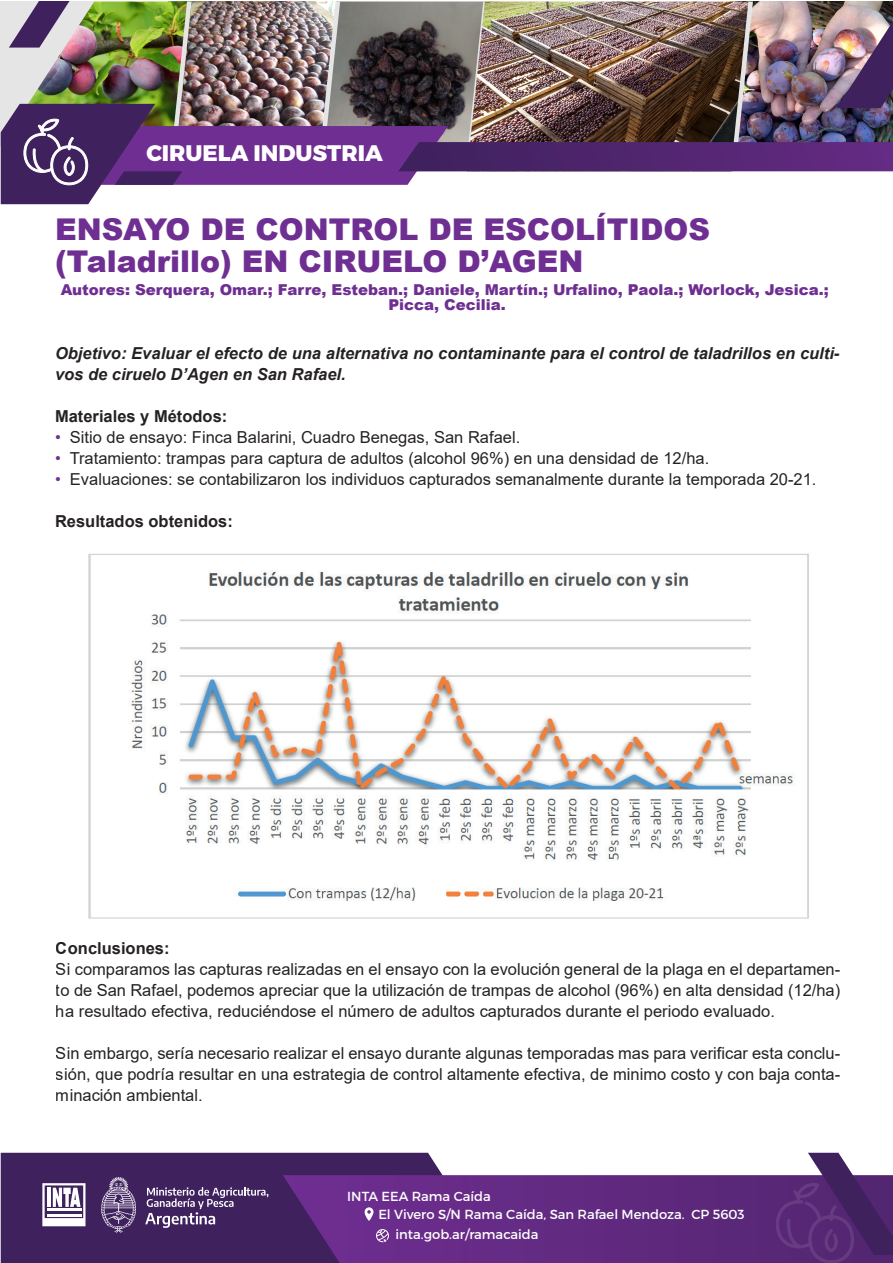
<style>
.page{position:relative;width:893px;height:1263px;background:#fff}
.page>*{position:absolute;margin:0;border:0;box-sizing:border-box;transform-origin:0 0}
.t1{font:900 30px/31.5px "Arial";color:#6f2f92}
.t2{font:800 22.5px "Montserrat";color:#fff}
.t3{font:16.5px/21px "Arial";color:#231f20;text-align:justify}
.t4{font:italic 700 16.5px/21px "Arial";color:#231f20}
.t5{font:700 16.5px "Arial";color:#231f20}
.t6{font:900 15px/15px "Arial";color:#6f2f92;text-align:center}
.t7{font:13.05px "Montserrat";color:#fff}
.s1{color:#6f2f92}
</style>
<div class="page">
<div style="left:1px;top:1153px;width:442px;height:110px;background:#3f215e"></div>
<svg style="left:283px;top:1175px;width:493px;height:88px;background:#612a81"></svg>
<svg style="left:42px;top:1183px;width:43px;height:43px"></svg>
<svg style="left:145px;top:1187px;width:123px;height:41px;background:#634a7c"></svg>
<svg style="left:101px;top:1177px;width:35px;height:55px;background:#6f5986"></svg>
<svg style="left:376px;top:1229px;width:13px;height:13px"></svg>
<svg style="left:365px;top:1207px;width:8px;height:14px"></svg>
<svg style="left:776px;top:1153px;width:117px;height:110px;background:#6b4784"></svg>
<img style="left:1px;top:2px;width:892px;height:202px">
<img style="left:88px;top:553px;width:721px;height:366px">
<h2 class="t2" style="left:146px;top:139px;width:238px">CIRUELA INDUSTRIA</h2>
<h1 class="t1" style="left:55px;top:213px;width:657px">ENSAYO DE CONTROL DE ESCOLÍTIDOS (Taladrillo) EN CIRUELO D’AGEN</h1>
<p class="t6" style="left:61px;top:282px;width:769px">Autores: Serquera, Omar.; Farre, Esteban.; Daniele, Martín.; Urfalino, Paola.; Worlock, Jesica.;<br>Picca, Cecilia.</p>
<p class="t4" style="left:55px;top:343px;width:786px">Objetivo: Evaluar el efecto de una alternativa no contaminante para el control de taladrillos en culti&shy;vos de ciruelo D’Agen en San Rafael.</p>
<p class="t5" style="left:55px;top:405px;width:174px">Materiales y Métodos:</p>
<p class="t3" style="left:55px;top:427px;width:467px"><span class="s1">•</span> Sitio de ensayo: Finca Balarini, Cuadro Benegas, San Rafael.</p>
<p class="t3" style="left:55px;top:448px;width:656px"><span class="s1">•</span> Tratamiento: trampas para captura de adultos (alcohol 96%) en una densidad de 12/ha.</p>
<p class="t3" style="left:55px;top:469px;width:763px"><span class="s1">•</span> Evaluaciones: se contabilizaron los individuos capturados semanalmente durante la temporada 20-21.</p>
<p class="t5" style="left:55px;top:510px;width:179px">Resultados obtenidos:</p>
<p class="t5" style="left:56px;top:937px;width:115px">Conclusiones:</p>
<p class="t3" style="left:56px;top:959px;width:786px">Si comparamos las capturas realizadas en el ensayo con la evolución general de la plaga en el departamen&shy;to de San Rafael, podemos apreciar que la utilización de trampas de alcohol (96%) en alta densidad (12/ha) ha resultado efectiva, reduciéndose el número de adultos capturados durante el periodo evaluado.</p>
<p class="t3" style="left:56px;top:1043px;width:786px">Sin embargo, sería necesario realizar el ensayo durante algunas temporadas mas para verificar esta conclu&shy;sión, que podría resultar en una estrategia de control altamente efectiva, de minimo costo y con baja conta&shy;minación ambiental.</p>
<p class="t7" style="left:347px;top:1188px;width:145px">INTA EEA Rama Caída</p>
<p class="t7" style="left:395px;top:1226px;width:145px">inta.gob.ar/ramacaida</p>
<p class="t7" style="left:378px;top:1206px;width:368px">El Vivero S/N Rama Caída, San Rafael Mendoza. CP 5603</p>
</div>
